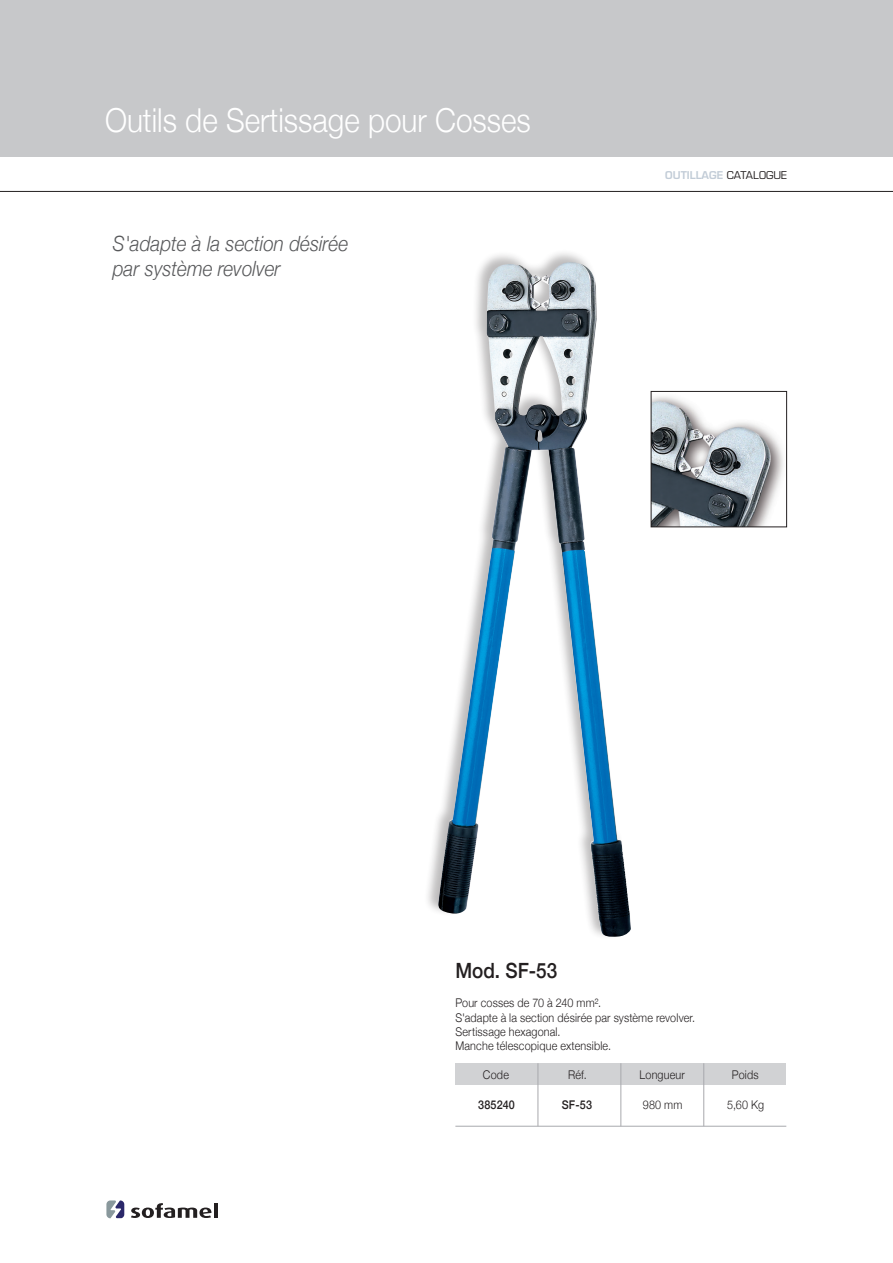
<style>
.page{position:relative;width:893px;height:1263px;background:#fff}
.page>*{position:absolute;margin:0;border:0;box-sizing:border-box;transform-origin:0 0}
.t1{font:300 33px "Helvetica Neue";color:#fff;scale:.9 1}
.t2{font:italic 300 21px/25.2px "Helvetica Neue";color:#57585a;scale:.9 1}
.t3{font:500 21px "Helvetica Neue";color:#231f20;scale:.9 1}
.t4{font:300 12px/14.4px "Helvetica Neue";letter-spacing:.015em;color:#231f20;scale:.9 1}
.t5{font:500 12px "Helvetica Neue";letter-spacing:.02em;color:#231f20;scale:.9 1}
.t6{font:600 10.5px "Eurostile";color:#c2ccd7}
.s1{font-weight:400;color:#231f20}
</style>
<div class="page">
<svg style="left:131px;top:1203px;width:81px;height:15px"></svg>
<hr style="left:214px;top:1203px;width:4px;height:15px;background:#231f20">
<svg style="left:106px;top:1200px;width:18px;height:18px"></svg>
<div style="left:0;top:0;width:893px;height:157px;background:#c7c8ca"></div>
<hr style="left:0;top:191px;width:893px;height:1px;background:#231f20">
<div style="left:423px;top:249px;width:208px;height:691px;background:#231f20;opacity:.3"></div>
<img style="left:438px;top:263px;width:193px;height:674px">
<div style="left:455px;top:1063px;width:331px;height:21px;background:#d1d2d4"></div>
<hr style="left:455px;top:1126px;width:331px;height:1px;background:#a8a9ad">
<hr style="left:537px;top:1063px;width:1px;height:63px;background:#a8a9ad">
<hr style="left:620px;top:1063px;width:1px;height:63px;background:#a8a9ad">
<hr style="left:703px;top:1063px;width:1px;height:63px;background:#a8a9ad">
<img style="left:652px;top:396px;width:131px;height:129px">
<div style="left:650px;top:391px;width:137px;height:136px;border:1px solid #231f20"></div>
<h1 class="t1" style="left:105px;top:93px;width:475px">Outils de Sertissage pour Cosses</h1>
<h2 class="t2" style="left:113px;top:229px;width:263px">S'adapte à la section désirée par système revolver</h2>
<p class="t6" style="left:665px;top:168px;width:123px">OUTILLAGE <span class="s1">CATALOGUE</span></p>
<h2 class="t3" style="left:455px;top:954px;width:115px">Mod. SF-53</h2>
<p class="t4" style="left:455px;top:995px;width:268px">Pour cosses de 70 à 240 mm².<br>S'adapte à la section désirée par système revolver.<br>Sertissage hexagonal.<br>Manche télescopique extensible.</p>
<p class="t4" style="left:483px;top:1066px;width:30px">Code</p>
<p class="t5" style="left:478px;top:1095px;width:42px">385240</p>
<p class="t5" style="left:562px;top:1095px;width:35px">SF-53</p>
<p class="t4" style="left:643px;top:1096px;width:45px">980 mm</p>
<p class="t4" style="left:727px;top:1096px;width:43px">5,60 Kg</p>
<p class="t4" style="left:568px;top:1066px;width:22px">Réf.</p>
<p class="t4" style="left:639px;top:1066px;width:52px">Longueur</p>
<p class="t4" style="left:732px;top:1066px;width:31px">Poids</p>
</div>
